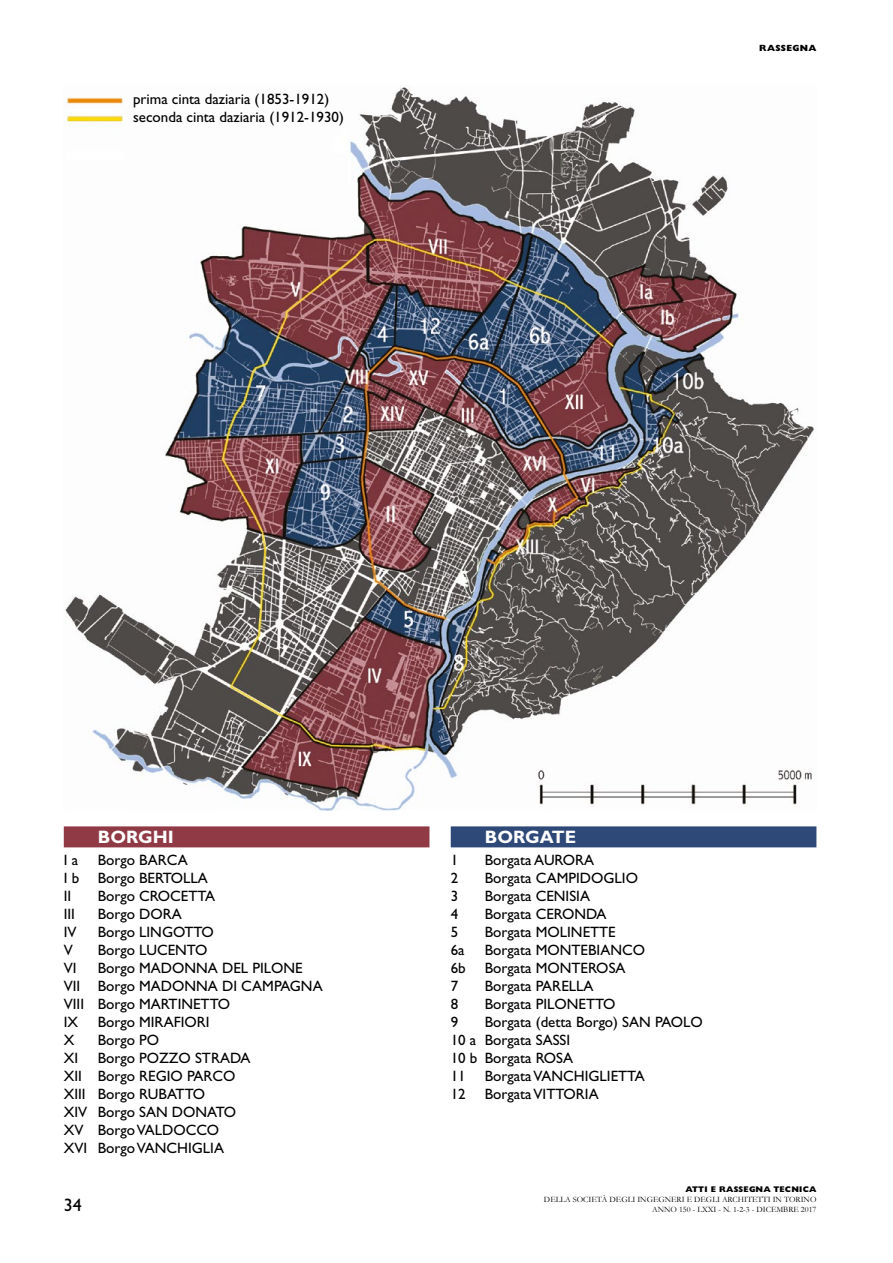
<style>
.page{position:relative;width:893px;height:1263px;background:#fff}
.page>*{position:absolute;margin:0;border:0;box-sizing:border-box;transform-origin:0 0}
.t1{font:700 18px "Gill Sans Std";color:#fff}
.t2{font:18px "Gill Sans Std";color:#000}
.t3{font:15px/18px "Gill Sans Std";color:#000}
.t4{font:800 9px "Gill Sans Std";letter-spacing:.035em;color:#000}
.t5{font:8.25px/9.9px "Garamond";color:#000;text-align:right}
.t6{font:800 8.25px "Gill Sans Std";letter-spacing:.025em;color:#000}
</style>
<div class="page">
<div style="left:64px;top:826px;width:365px;height:21px;background:#903a46"></div>
<div style="left:451px;top:826px;width:365px;height:21px;background:#2e4977"></div>
<img style="left:64px;top:87px;width:750px;height:724px">
<p class="t3" style="left:133px;top:90px;width:212px">prima cinta daziaria (1853-1912) seconda cinta daziaria (1912-1930)</p>
<p class="t4" style="left:759px;top:43px;width:59px">RASSEGNA</p>
<p class="t1" style="left:98px;top:826px;width:78px">BORGHI</p>
<p class="t3" style="left:64px;top:851px;width:146px;text-indent:34px">Borgo BARCA<br>I b Borgo BERTOLLA<br>II</p>
<p class="t3" style="left:64px;top:851px;width:16px">I a</p>
<p class="t3" style="left:98px;top:887px;width:119px">Borgo CROCETTA</p>
<p class="t3" style="left:64px;top:905px;width:13px">III</p>
<p class="t3" style="left:98px;top:905px;width:86px">Borgo DORA</p>
<p class="t3" style="left:64px;top:923px;width:14px">IV</p>
<p class="t3" style="left:98px;top:923px;width:118px">Borgo LINGOTTO</p>
<p class="t3" style="left:64px;top:941px;width:11px">V</p>
<p class="t3" style="left:98px;top:941px;width:111px">Borgo LUCENTO</p>
<p class="t3" style="left:64px;top:959px;width:14px">VI</p>
<p class="t3" style="left:64px;top:959px;width:260px;text-indent:34px">Borgo MADONNA DEL PILONE<br>VII Borgo MADONNA DI CAMPAGNA<br>VIII Borgo MARTINETTO<br>IX</p>
<p class="t3" style="left:98px;top:1013px;width:113px">Borgo MIRAFIORI</p>
<p class="t3" style="left:64px;top:1031px;width:12px">X</p>
<p class="t3" style="left:98px;top:1031px;width:63px">Borgo PO</p>
<p class="t3" style="left:64px;top:1049px;width:16px">XI</p>
<p class="t3" style="left:64px;top:1049px;width:188px;text-indent:34px">Borgo POZZO STRADA<br>XII Borgo REGIO PARCO<br>XIII Borgo RUBATTO<br>XIV Borgo SAN DONATO<br>XV Borgo VALDOCCO<br>XVI Borgo VANCHIGLIA</p>
<p class="t2" style="left:64px;top:1195px;width:19px">34</p>
<p class="t1" style="left:485px;top:826px;width:93px">BORGATE</p>
<p class="t3" style="left:451px;top:851px;width:9px">1</p>
<p class="t3" style="left:485px;top:851px;width:111px">Borgata AURORA</p>
<p class="t3" style="left:451px;top:869px;width:9px">2</p>
<p class="t3" style="left:485px;top:869px;width:155px">Borgata CAMPIDOGLIO</p>
<p class="t3" style="left:451px;top:887px;width:9px">3</p>
<p class="t3" style="left:485px;top:887px;width:107px">Borgata CENISIA</p>
<p class="t3" style="left:451px;top:905px;width:9px">4</p>
<p class="t3" style="left:485px;top:905px;width:123px">Borgata CERONDA</p>
<p class="t3" style="left:451px;top:923px;width:9px">5</p>
<p class="t3" style="left:485px;top:923px;width:133px">Borgata MOLINETTE</p>
<p class="t3" style="left:451px;top:941px;width:15px">6a</p>
<p class="t3" style="left:485px;top:941px;width:162px">Borgata MONTEBIANCO</p>
<p class="t3" style="left:451px;top:959px;width:16px">6b</p>
<p class="t3" style="left:485px;top:959px;width:142px">Borgata MONTEROSA</p>
<p class="t3" style="left:451px;top:977px;width:9px">7</p>
<p class="t3" style="left:485px;top:977px;width:110px">Borgata PARELLA</p>
<p class="t3" style="left:451px;top:995px;width:9px">8</p>
<p class="t3" style="left:485px;top:995px;width:132px">Borgata PILONETTO</p>
<p class="t3" style="left:451px;top:1013px;width:9px">9</p>
<p class="t3" style="left:451px;top:1013px;width:254px;text-indent:34px">Borgata (detta Borgo) SAN PAOLO<br>10 a Borgata SASSI<br>10 b Borgata ROSA<br>11</p>
<p class="t3" style="left:485px;top:1067px;width:162px">Borgata VANCHIGLIETTA</p>
<p class="t3" style="left:451px;top:1085px;width:16px">12</p>
<p class="t3" style="left:485px;top:1085px;width:115px">Borgata VITTORIA</p>
<p class="t6" style="left:686px;top:1184px;width:132px">ATTI E RASSEGNA TECNICA</p>
<p class="t5" style="left:544px;top:1194px;width:274px">DELLA SOCIETÀ DEGLI INGEGNERI E DEGLI ARCHITETTI IN TORINO<br>ANNO 150 - LXXI - N. 1-2-3 - DICEMBRE 2017</p>
</div>
